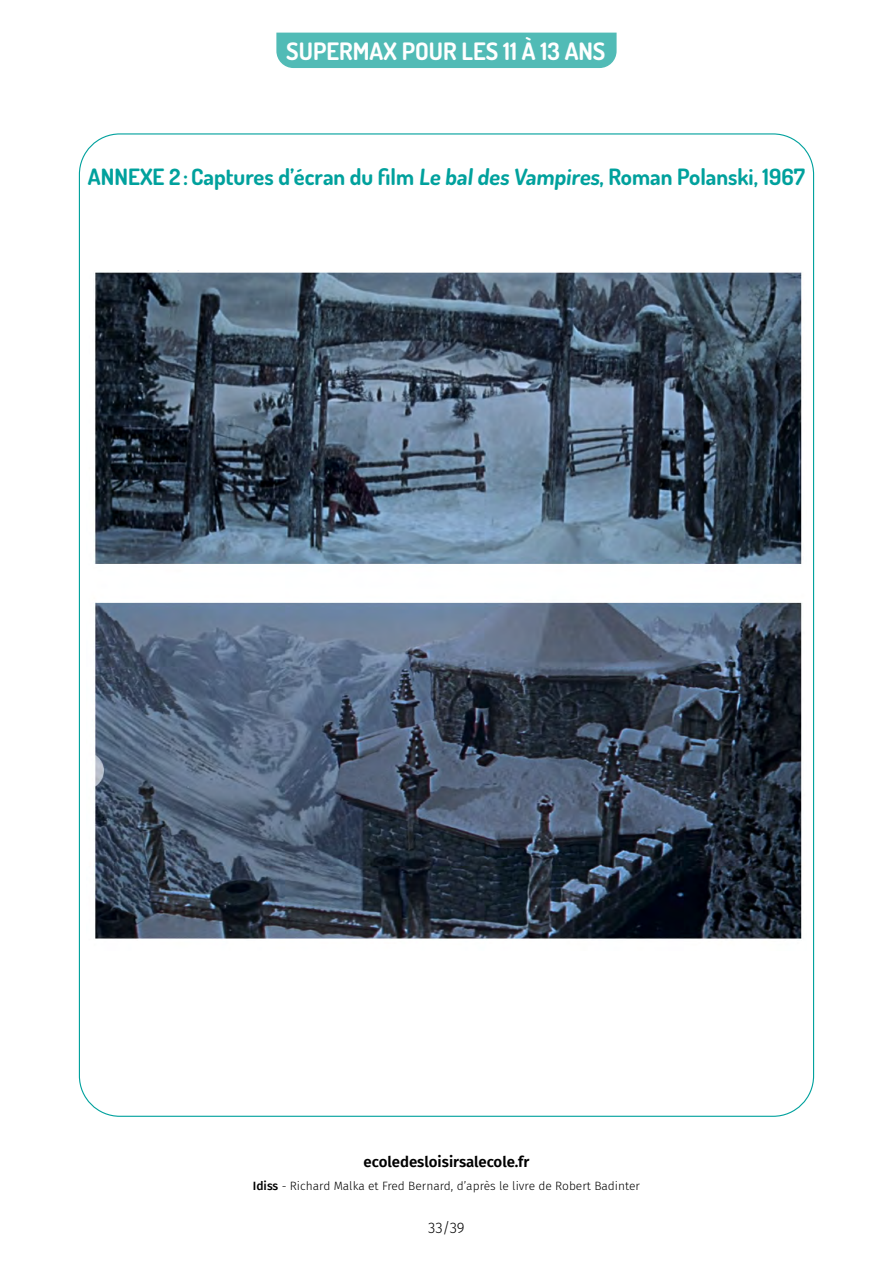
<style>
.page{position:relative;width:893px;height:1263px;background:#fff}
.page>*{position:absolute;margin:0;border:0;box-sizing:border-box;transform-origin:0 0}
.t1{font:700 24px "Dosis";color:#fff}
.t2{font:700 22.5px "Dosis";color:#00a19d}
.t3{font:600 15px "Fira Sans";color:#000}
.t4{font:300 15px "Fira Sans";color:#000}
.t5{font:300 12px "Fira Sans";color:#000}
.s1{font-weight:500}
</style>
<div class="page">
<div style="left:276px;top:33px;width:341px;height:35px;background:#51bbb6"></div>
<img style="left:94px;top:270px;width:708px;height:670px">
<p class="t1" style="left:286px;top:35px;width:321px">SUPERMAX POUR LES 11 À 13 ANS</p>
<p class="t2" style="left:88px;top:162px;width:719px">ANNEXE 2:Captures d’écran du film Le bal des Vampires, Roman Polanski, 1967</p>
<p class="t3" style="left:364px;top:1149px;width:167px">ecoledesloisirsalecole.fr</p>
<p class="t5" style="left:253px;top:1177px;width:389px"><span class="s1">Idiss</span> - Richard Malka et Fred Bernard, d’après le livre de Robert Badinter</p>
<p class="t4" style="left:428px;top:1217px;width:38px">33/39</p>
</div>
